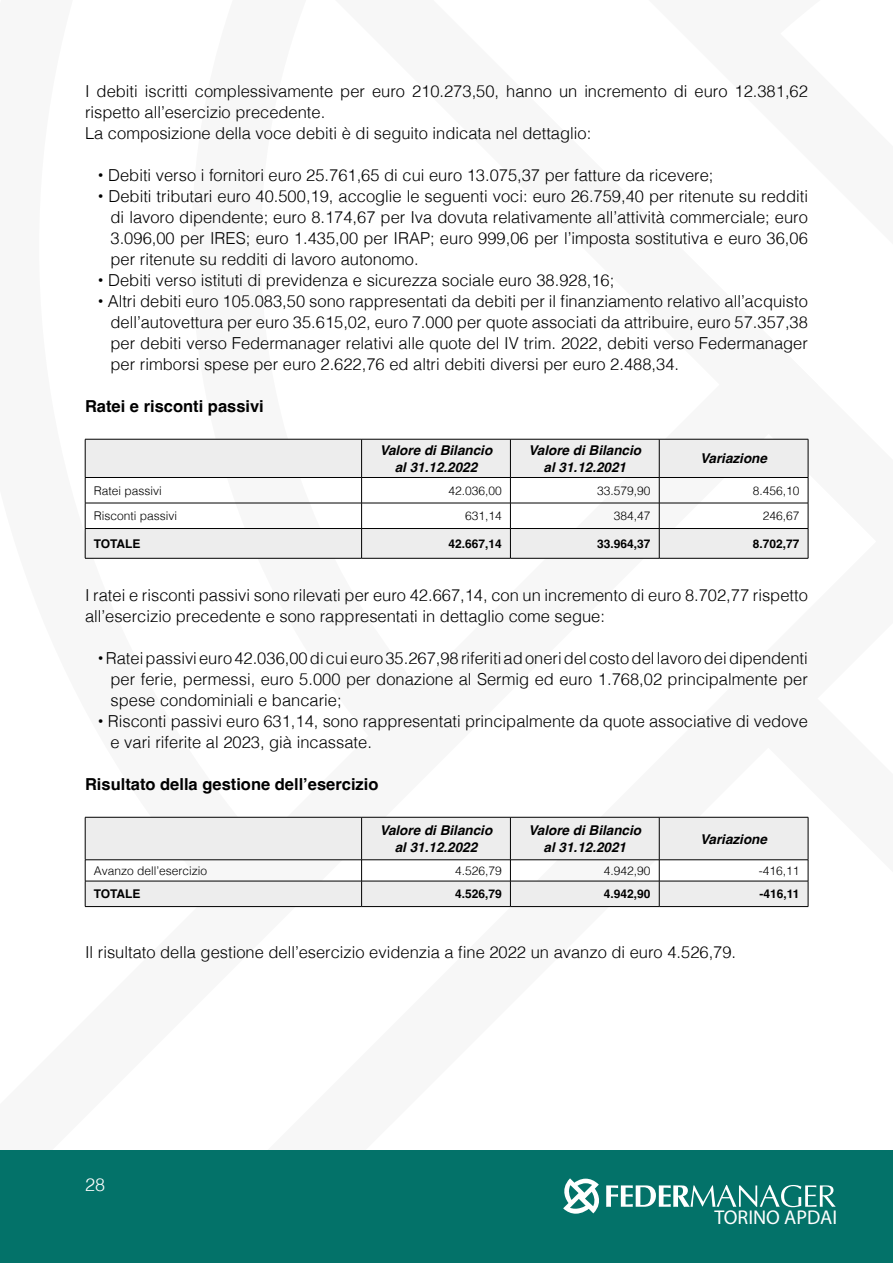
<style>
.page{position:relative;width:893px;height:1263px;background:#fff}
.page>*{position:absolute;margin:0;border:0;box-sizing:border-box;transform-origin:0 0}
.t1{font:19.95px "Myriad Pro";color:#fff}
.t2{font:300 18px "Helvetica";color:#fff}
.t3{font:300 16.5px/21px "Helvetica";color:#000}
.t4{font:700 16.5px "Helvetica";color:#000}
.t5{font:italic 700 13.5px/16.5px "Helvetica";color:#000;text-align:center}
.t6{font:300 12px "Helvetica";color:#000}
.t7{font:700 12px "Helvetica";color:#000}
.s1{font-weight:700}
</style>
<div class="page">
<div style="left:0;top:1150px;width:893px;height:113px;background:#037269"></div>
<svg style="left:563px;top:1178px;width:273px;height:36px"></svg>
<svg style="left:86px;top:440px;width:722px;height:118px;fill:#ededed"></svg>
<hr style="left:85px;top:439px;width:1px;height:38px;background:#000">
<hr style="left:85px;top:439px;width:277px;height:1px;background:#000">
<hr style="left:361px;top:439px;width:1px;height:38px;background:#000">
<hr style="left:510px;top:439px;width:1px;height:38px;background:#000">
<hr style="left:362px;top:439px;width:148px;height:1px;background:#000">
<hr style="left:510px;top:439px;width:149px;height:1px;background:#000">
<hr style="left:659px;top:439px;width:1px;height:38px;background:#000">
<hr style="left:808px;top:439px;width:1px;height:38px;background:#000">
<hr style="left:659px;top:439px;width:149px;height:1px;background:#000">
<hr style="left:85px;top:477px;width:277px;height:1px;background:#000">
<hr style="left:362px;top:477px;width:148px;height:1px;background:#000">
<hr style="left:510px;top:477px;width:149px;height:1px;background:#000">
<hr style="left:659px;top:477px;width:149px;height:1px;background:#000">
<hr style="left:85px;top:503px;width:277px;height:1px;background:#000">
<hr style="left:362px;top:503px;width:148px;height:1px;background:#000">
<hr style="left:510px;top:503px;width:149px;height:1px;background:#000">
<hr style="left:659px;top:503px;width:149px;height:1px;background:#000">
<svg style="left:85px;top:478px;width:1px;height:80px"></svg>
<hr style="left:85px;top:528px;width:277px;height:1px;background:#000">
<hr style="left:85px;top:558px;width:277px;height:1px;background:#000">
<svg style="left:361px;top:478px;width:1px;height:80px"></svg>
<svg style="left:510px;top:478px;width:1px;height:80px"></svg>
<hr style="left:362px;top:528px;width:148px;height:1px;background:#000">
<hr style="left:510px;top:528px;width:149px;height:1px;background:#000">
<hr style="left:659px;top:528px;width:149px;height:1px;background:#000">
<hr style="left:362px;top:558px;width:148px;height:1px;background:#000">
<hr style="left:510px;top:558px;width:149px;height:1px;background:#000">
<svg style="left:659px;top:478px;width:1px;height:80px"></svg>
<svg style="left:808px;top:478px;width:1px;height:80px"></svg>
<hr style="left:659px;top:558px;width:149px;height:1px;background:#000">
<svg style="left:86px;top:818px;width:722px;height:88px;fill:#ededed"></svg>
<hr style="left:85px;top:817px;width:1px;height:43px;background:#000">
<hr style="left:85px;top:817px;width:277px;height:1px;background:#000">
<hr style="left:361px;top:817px;width:1px;height:43px;background:#000">
<hr style="left:510px;top:817px;width:1px;height:43px;background:#000">
<hr style="left:362px;top:817px;width:148px;height:1px;background:#000">
<hr style="left:510px;top:817px;width:149px;height:1px;background:#000">
<hr style="left:659px;top:817px;width:1px;height:43px;background:#000">
<hr style="left:808px;top:817px;width:1px;height:43px;background:#000">
<hr style="left:659px;top:817px;width:149px;height:1px;background:#000">
<hr style="left:85px;top:859px;width:277px;height:1px;background:#000">
<hr style="left:362px;top:859px;width:148px;height:1px;background:#000">
<hr style="left:510px;top:859px;width:149px;height:1px;background:#000">
<hr style="left:659px;top:859px;width:149px;height:1px;background:#000">
<svg style="left:85px;top:860px;width:1px;height:46px"></svg>
<hr style="left:85px;top:881px;width:277px;height:1px;background:#000">
<hr style="left:85px;top:906px;width:277px;height:1px;background:#000">
<svg style="left:361px;top:860px;width:1px;height:46px"></svg>
<svg style="left:510px;top:860px;width:1px;height:46px"></svg>
<hr style="left:362px;top:881px;width:148px;height:1px;background:#000">
<hr style="left:510px;top:881px;width:149px;height:1px;background:#000">
<hr style="left:659px;top:881px;width:149px;height:1px;background:#000">
<hr style="left:362px;top:906px;width:148px;height:1px;background:#000">
<hr style="left:510px;top:906px;width:149px;height:1px;background:#000">
<svg style="left:659px;top:860px;width:1px;height:46px"></svg>
<svg style="left:808px;top:860px;width:1px;height:46px"></svg>
<hr style="left:659px;top:906px;width:149px;height:1px;background:#000">
<p class="t3" style="left:85px;top:81px;width:724px">I debiti iscritti complessivamente per euro 210.273,50, hanno un incremento di euro 12.381,62 rispetto all’esercizio precedente.<br>La composizione della voce debiti è di seguito indicata nel dettaglio:</p>
<p class="t3" style="left:98px;top:165px;width:617px"><span class="s1">•</span> Debiti verso i fornitori euro 25.761,65 di cui euro 13.075,37 per fatture da ricevere;</p>
<p class="t3" style="left:111px;top:186px;width:699px;text-align:justify;text-indent:-13px"><span class="s1">•</span> Debiti tributari euro 40.500,19, accoglie le seguenti voci: euro 26.759,40 per ritenute su redditi di lavoro dipendente; euro 8.174,67 per Iva dovuta relativamente all’attività commerciale; euro 3.096,00 per IRES; euro 1.435,00 per IRAP; euro 999,06 per l’imposta sostitutiva e euro 36,06 per ritenute su redditi di lavoro autonomo.</p>
<p class="t3" style="left:98px;top:270px;width:518px"><span class="s1">•</span> Debiti verso istituti di previdenza e sicurezza sociale euro 38.928,16;</p>
<p class="t3" style="left:111px;top:290px;width:699px;text-align:justify;text-indent:-13px"><span class="s1">•</span> Altri debiti euro 105.083,50 sono rappresentati da debiti per il finanziamento relativo all’acquisto dell’autovettura per euro 35.615,02, euro 7.000 per quote associati da attribuire, euro 57.357,38 per debiti verso Federmanager relativi alle quote del IV trim. 2022, debiti verso Federmanager per rimborsi spese per euro 2.622,76 ed altri debiti diversi per euro 2.488,34.</p>
<p class="t4" style="left:85px;top:400px;width:180px">Ratei e risconti passivi</p>
<p class="t5" style="left:380px;top:443px;width:114px">Valore di Bilancio al 31.12.2022</p>
<p class="t5" style="left:529px;top:443px;width:114px">Valore di Bilancio al 31.12.2021</p>
<p class="t5" style="left:700px;top:452px;width:68px">Variazione</p>
<p class="t6" style="left:94px;top:484px;width:70px">Ratei passivi</p>
<p class="t6" style="left:448px;top:484px;width:55px">42.036,00</p>
<p class="t6" style="left:597px;top:484px;width:55px">33.579,90</p>
<p class="t6" style="left:753px;top:484px;width:48px">8.456,10</p>
<p class="t6" style="left:94px;top:509px;width:85px">Risconti passivi</p>
<p class="t6" style="left:465px;top:509px;width:38px">631,14</p>
<p class="t6" style="left:614px;top:509px;width:38px">384,47</p>
<p class="t6" style="left:763px;top:509px;width:38px">246,67</p>
<p class="t7" style="left:94px;top:539px;width:48px">TOTALE</p>
<p class="t7" style="left:448px;top:539px;width:55px">42.667,14</p>
<p class="t7" style="left:597px;top:539px;width:55px">33.964,37</p>
<p class="t7" style="left:753px;top:539px;width:48px">8.702,77</p>
<p class="t3" style="left:85px;top:585px;width:724px">I ratei e risconti passivi sono rilevati per euro 42.667,14, con un incremento di euro 8.702,77 rispetto all’esercizio precedente e sono rappresentati in dettaglio come segue:</p>
<p class="t3" style="left:111px;top:648px;width:699px;text-align:justify;text-indent:-13px"><span class="s1">•</span> Ratei passivi euro 42.036,00 di cui euro 35.267,98 riferiti ad oneri del costo del lavoro dei dipendenti per ferie, permessi, euro 5.000 per donazione al Sermig ed euro 1.768,02 principalmente per spese condominiali e bancarie;</p>
<p class="t3" style="left:111px;top:711px;width:699px;text-indent:-13px"><span class="s1">•</span> Risconti passivi euro 631,14, sono rappresentati principalmente da quote associative di vedove e vari riferite al 2023, già incassate.</p>
<p class="t4" style="left:85px;top:774px;width:295px">Risultato della gestione dell’esercizio</p>
<p class="t5" style="left:380px;top:823px;width:114px">Valore di Bilancio al 31.12.2022</p>
<p class="t5" style="left:529px;top:823px;width:114px">Valore di Bilancio al 31.12.2021</p>
<p class="t5" style="left:700px;top:832px;width:68px">Variazione</p>
<p class="t6" style="left:94px;top:864px;width:115px">Avanzo dell’esercizio</p>
<p class="t6" style="left:455px;top:864px;width:48px">4.526,79</p>
<p class="t6" style="left:604px;top:864px;width:48px">4.942,90</p>
<p class="t6" style="left:759px;top:864px;width:42px">-416,11</p>
<p class="t7" style="left:94px;top:889px;width:48px">TOTALE</p>
<p class="t7" style="left:455px;top:889px;width:48px">4.526,79</p>
<p class="t7" style="left:604px;top:889px;width:48px">4.942,90</p>
<p class="t7" style="left:759px;top:889px;width:42px">-416,11</p>
<p class="t3" style="left:85px;top:940px;width:653px">Il risultato della gestione dell’esercizio evidenzia a fine 2022 un avanzo di euro 4.526,79.</p>
<p class="t2" style="left:85px;top:1174px;width:22px">28</p>
<p class="t1" style="left:714px;top:1206px;width:124px">TORINO APDAI</p>
</div>
